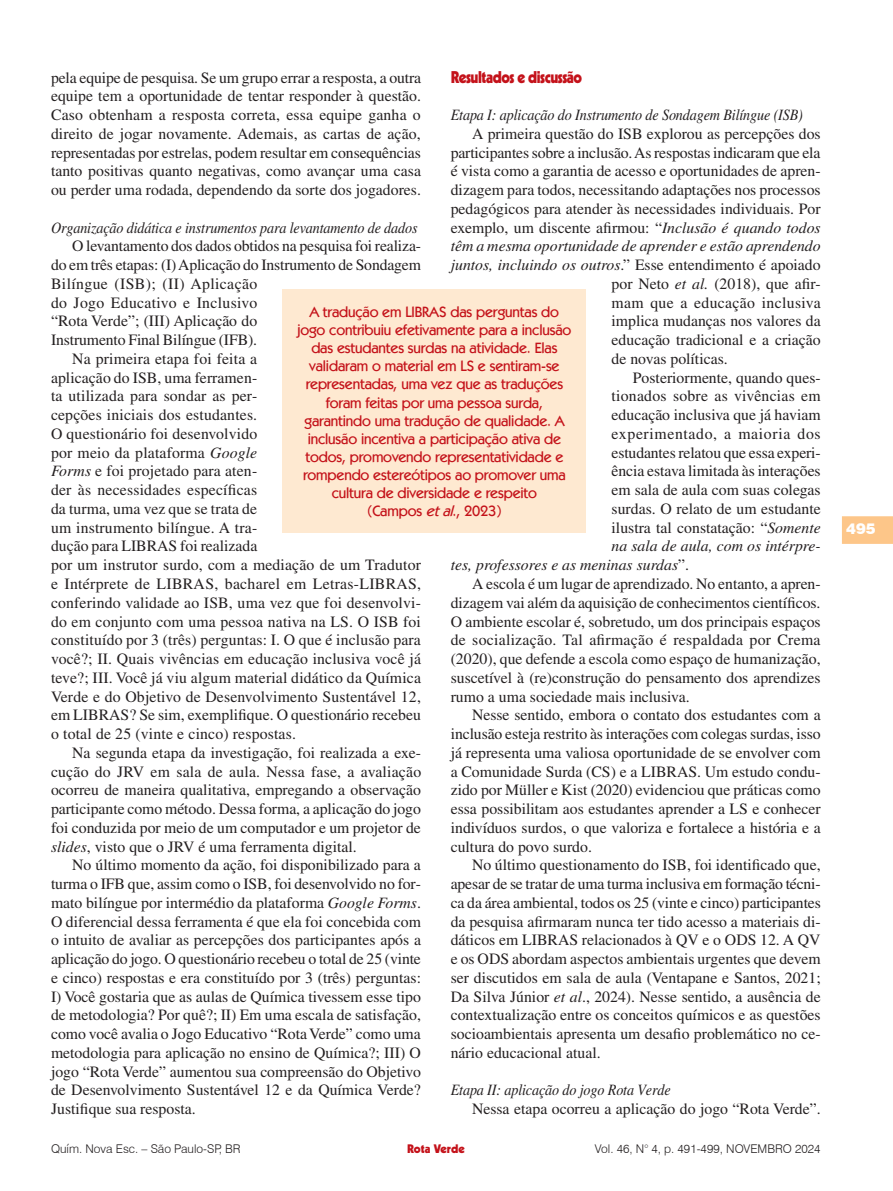
<style>
.page{position:relative;width:893px;height:1191px;background:#fff}
.page>*{position:absolute;margin:0;border:0;box-sizing:border-box;transform-origin:0 0}
.Seção{font:900 16.5px "Kabel LT Std";letter-spacing:-.03em;color:#c4121a;scale:.9 1}
.t1{font:15.75px/18.8px "Times LT Std";color:#231f20;text-align:justify}
.Sub_sub_seção{font:italic 15.75px "Times LT Std";letter-spacing:-.01em;color:#231f20;scale:.9 1}
.Sub_sub_seção-2{font:italic 15.75px "Times LT Std";letter-spacing:-.01em;color:#231f20}
.t2{font:15.75px "Times LT Std";letter-spacing:.04em;color:#231f20}
.t3{font:15.75px "Times LT Std";letter-spacing:.02em;color:#231f20}
.Olho{font:500 15px/18px "Kabel IT Cby BT";letter-spacing:-.01em;color:#c4121a;text-align:center}
.t4{font:900 15px "Swiss 721 BT";color:#fff}
.t5{font:300 12px "Swiss 721 BT";color:#231f20}
.t6{font:900 12px "Kabel LT Std";color:#c4121a}
.s1{font-style:italic}
.s2{font-style:normal}
</style>
<div class="page">
<svg style="left:842px;top:516px;width:51px;height:28px"></svg>
<div style="left:283px;top:289px;width:303px;height:244px;background:#fee9d1"></div>
<p class="Seção" style="left:451px;top:66px;width:148px">Resultados e discussão</p>
<p class="Sub_sub_seção" style="left:451px;top:106px;width:393px">Etapa I: aplicação do Instrumento de Sondagem Bilíngue (ISB)</p>
<p class="t1" style="left:472px;top:124px;width:350px">A primeira questão do ISB explorou as percepções dos</p>
<p class="t1" style="left:451px;top:143px;width:371px">participantes sobre a inclusão. As respostas indicaram que ela</p>
<p class="t1" style="left:451px;top:162px;width:371px">é vista como a garantia de acesso e oportunidades de apren-</p>
<p class="t1" style="left:451px;top:180px;width:371px">dizagem para todos, necessitando adaptações nos processos</p>
<p class="t1" style="left:451px;top:199px;width:371px">pedagógicos para atender às necessidades individuais. Por</p>
<p class="t1" style="left:451px;top:218px;width:371px">exemplo, um discente afirmou: “<span class="s1">Inclusão é quando todos</span></p>
<p class="Sub_sub_seção-2" style="left:451px;top:237px;width:371px">têm a mesma oportunidade de aprender e estão aprendendo</p>
<p class="t1" style="left:451px;top:255px;width:371px"><span class="s1">juntos, incluindo os outros</span>.” Esse entendimento é apoiado</p>
<p class="t1" style="left:612px;top:274px;width:211px">por Neto <span class="s1">et al.</span> (2018), que afir-</p>
<p class="t3" style="left:612px;top:293px;width:211px">mam que a educação inclusiva</p>
<p class="t1" style="left:612px;top:312px;width:211px">implica mudanças nos valores da</p>
<p class="t1" style="left:612px;top:330px;width:211px">educação tradicional e a criação</p>
<p class="t1" style="left:612px;top:349px;width:118px">de novas políticas.</p>
<p class="t1" style="left:633px;top:368px;width:189px">Posteriormente, quando ques-</p>
<p class="t1" style="left:612px;top:387px;width:211px">tionados sobre as vivências em</p>
<p class="t1" style="left:612px;top:405px;width:211px">educação inclusiva que já haviam</p>
<p class="t2" style="left:612px;top:425px;width:211px">experimentado, a maioria dos</p>
<p class="t1" style="left:612px;top:443px;width:211px">estudantes relatou que essa experi-</p>
<p class="t1" style="left:612px;top:462px;width:211px">ência estava limitada às interações</p>
<p class="t1" style="left:612px;top:480px;width:211px">em sala de aula com suas colegas</p>
<p class="t1" style="left:612px;top:499px;width:211px">surdas. O relato de um estudante</p>
<p class="t1" style="left:612px;top:518px;width:211px">ilustra tal constatação: “<span class="s1">Somente</span></p>
<p class="Sub_sub_seção-2" style="left:612px;top:537px;width:211px">na sala de aula, com os intérpre-</p>
<p class="Sub_sub_seção-2" style="left:451px;top:556px;width:240px">tes, professores e as meninas surdas<span class="s2">”.</span></p>
<p class="t1" style="left:451px;top:574px;width:371px;text-indent:21px">A escola é um lugar de aprendizado. No entanto, a apren&shy;dizagem vai além da aquisição de conhecimentos científicos.<br>O ambiente escolar é, sobretudo, um dos principais espaços de socialização. Tal afirmação é respaldada por Crema (2020), que defende a escola como espaço de humanização, suscetível à (re)construção do pensamento dos aprendizes rumo a uma sociedade mais inclusiva.</p>
<p class="t1" style="left:451px;top:705px;width:371px;text-indent:21px">Nesse sentido, embora o contato dos estudantes com a inclusão esteja restrito às interações com colegas surdas, isso já representa uma valiosa oportunidade de se envolver com a Comunidade Surda (CS) e a LIBRAS. Um estudo condu&shy;zido por Müller e Kist (2020) evidenciou que práticas como essa possibilitam aos estudantes aprender a LS e conhecer indivíduos surdos, o que valoriza e fortalece a história e a cultura do povo surdo.</p>
<p class="t1" style="left:451px;top:855px;width:372px;text-indent:21px">No último questionamento do ISB, foi identificado que, apesar de se tratar de uma turma inclusiva em formação técni&shy;ca da área ambiental, todos os 25 (vinte e cinco) participantes da pesquisa afirmaram nunca ter tido acesso a materiais di&shy;dáticos em LIBRAS relacionados à QV e o ODS 12. A QV e os ODS abordam aspectos ambientais urgentes que devem ser discutidos em sala de aula (Ventapane e Santos, 2021; Da Silva Júnior <span class="s1">et al</span>., 2024). Nesse sentido, a ausência de contextualização entre os conceitos químicos e as questões socioambientais apresenta um desafio problemático no ce&shy;nário educacional atual.</p>
<p class="Sub_sub_seção" style="left:451px;top:1081px;width:246px">Etapa II: aplicação do jogo Rota Verde</p>
<p class="t1" style="left:472px;top:1099px;width:350px">Nessa etapa ocorreu a aplicação do jogo “Rota Verde”.</p>
<p class="t1" style="left:51px;top:68px;width:372px">pela equipe de pesquisa. Se um grupo errar a resposta, a outra equipe tem a oportunidade de tentar responder à questão.<br>Caso obtenham a resposta correta, essa equipe ganha o direito de jogar novamente. Ademais, as cartas de ação, representadas por estrelas, podem resultar em consequências tanto positivas quanto negativas, como avançar uma casa ou perder uma rodada, dependendo da sorte dos jogadores.</p>
<p class="Sub_sub_seção" style="left:51px;top:219px;width:409px">Organização didática e instrumentos para levantamento de dados</p>
<p class="t1" style="left:51px;top:237px;width:371px;text-align:left;text-indent:21px">O levantamento dos dados obtidos na pesquisa foi realiza&shy;do em três etapas: (I) Aplicação do Instrumento de Sondagem Bilíngue (ISB); (II) Aplicação<br>do Jogo Educativo e Inclusivo<br>“Rota Verde”; (III) Aplicação do<br>Instrumento Final Bilíngue (IFB).</p>
<p class="t1" style="left:51px;top:349px;width:372px;text-align:left;text-indent:21px">Na primeira etapa foi feita a<br>aplicação do ISB, uma ferramen-<br>ta utilizada para sondar as per-<br>cepções iniciais dos estudantes.<br>O questionário foi desenvolvido<br>por meio da plataforma <span class="s1">Google<br>Forms</span> e foi projetado para aten-<br>der às necessidades específicas<br>da turma, uma vez que se trata de<br>um instrumento bilíngue. A tra-<br>dução para LIBRAS foi realizada<br>por um instrutor surdo, com a mediação de um Tradutor e Intérprete de LIBRAS, bacharel em Letras-LIBRAS, conferindo validade ao ISB, uma vez que foi desenvolvi&shy;do em conjunto com uma pessoa nativa na LS. O ISB foi constituído por 3 (três) perguntas: I. O que é inclusão para você?; II. Quais vivências em educação inclusiva você já teve?; III. Você já viu algum material didático da Química Verde e do Objetivo de Desenvolvimento Sustentável 12, em LIBRAS? Se sim, exemplifique. O questionário recebeu o total de 25 (vinte e cinco) respostas.</p>
<p class="t1" style="left:51px;top:743px;width:372px;text-indent:21px">Na segunda etapa da investigação, foi realizada a exe&shy;cução do JRV em sala de aula. Nessa fase, a avaliação ocorreu de maneira qualitativa, empregando a observação participante como método. Dessa forma, a aplicação do jogo foi conduzida por meio de um computador e um projetor de <span class="s1">slides</span>, visto que o JRV é uma ferramenta digital.</p>
<p class="t1" style="left:51px;top:855px;width:371px;text-indent:21px">No último momento da ação, foi disponibilizado para a turma o IFB que, assim como o ISB, foi desenvolvido no for&shy;mato bilíngue por intermédio da plataforma <span class="s1">Google Forms</span>.<br>O diferencial dessa ferramenta é que ela foi concebida com o intuito de avaliar as percepções dos participantes após a aplicação do jogo. O questionário recebeu o total de 25 (vinte e cinco) respostas e era constituído por 3 (três) perguntas:<br>I) Você gostaria que as aulas de Química tivessem esse tipo de metodologia? Por quê?; II) Em uma escala de satisfação, como você avalia o Jogo Educativo “Rota Verde” como uma metodologia para aplicação no ensino de Química?; III) O jogo “Rota Verde” aumentou sua compreensão do Objetivo de Desenvolvimento Sustentável 12 e da Química Verde?<br>Justifique sua resposta.</p>
<p class="Olho" style="left:297px;top:303px;width:275px">A tradução em LIBRAS das perguntas do jogo contribuiu efetivamente para a inclusão das estudantes surdas na atividade. Elas validaram o material em LS e sentiram-se representadas, uma vez que as traduções foram feitas por uma pessoa surda, garantindo uma tradução de qualidade. A inclusão incentiva a participação ativa de todos, promovendo representatividade e rompendo estereótipos ao promover uma cultura de diversidade e respeito<br>(Campos <span class="s1">etal</span>., 2023)</p>
<p class="t5" style="left:51px;top:1141px;width:191px">Quím. Nova Esc. – São Paulo-SP, BR</p>
<p class="t5" style="left:595px;top:1141px;width:227px">Vol. 46, N° 4, p. 491-499, NOVEMBRO 2024</p>
<p class="t6" style="left:407px;top:1141px;width:59px">Rota Verde</p>
<p class="t4" style="left:846px;top:519px;width:31px">495</p>
</div>
